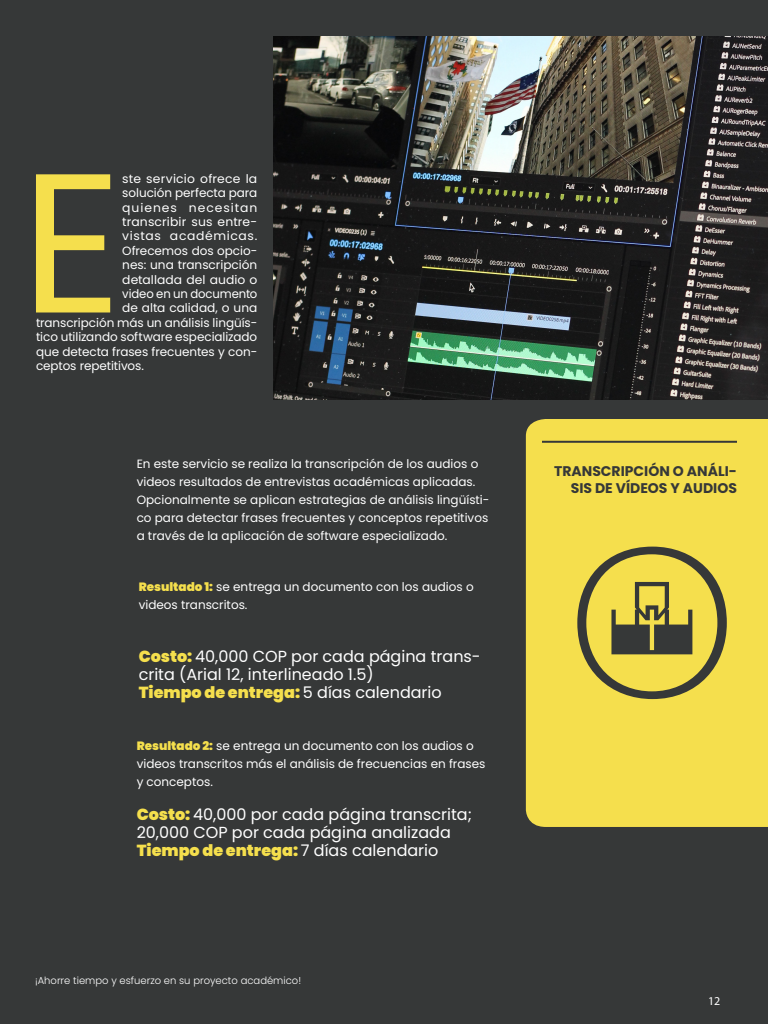
<style>
.page{position:relative;width:768px;height:1024px;background:#363838}
.page>*{position:absolute;margin:0;border:0;box-sizing:border-box;transform-origin:0 0}
.Texto_independiente{font:197.9px "Poppins";color:#f5df4d}
.Cabecera_-_Centrar{font:16px/18px "Poppins";color:#fff}
.Cabecera_-_Centrar-2{font:900 16px "Poppins";color:#f5df4d}
.Encabezado_del_cuadr{font:700 14px/16.8px "Poppins";color:#363838;text-align:right}
.Cabecera_-_Centrar-3{font:12px/18px "Poppins";color:#fff}
.Texto_independiente-2{font:12px "Poppins";color:#fff}
.Texto_independiente-3{font:12px "Poppins";letter-spacing:.05em;color:#fff}
.Texto_independiente-4{font:12px "Poppins";letter-spacing:.075em;color:#fff}
.t1{font:12px "Myriad Pro";color:#fff}
.Cabecera_-_Centrar-4{font:300 10px "Poppins";color:#fff}
.s1{font-weight:900;color:#f5df4d}
.s2{font-weight:400;color:#fff}
</style>
<div class="page">
<img style="left:273px;top:36px;width:495px;height:364px">
<div style="left:526px;top:419px;width:242px;height:408px;background:#f5df4d"></div>
<hr style="left:542px;top:441px;width:195px;height:2px;background:#363838">
<svg style="left:577px;top:547px;width:150px;height:152px"></svg>
<p class="Texto_independiente" style="left:21px;top:128px;width:103px">E</p>
<p class="Texto_independiente-2" style="left:122px;top:172px;width:137px">ste servicio ofrece la</p>
<p class="Texto_independiente-2" style="left:122px;top:186px;width:137px">solución perfecta para</p>
<p class="Texto_independiente-4" style="left:122px;top:201px;width:137px">quienes necesitan</p>
<p class="Texto_independiente-2" style="left:122px;top:215px;width:137px">transcribir sus entre-</p>
<p class="Texto_independiente-3" style="left:122px;top:229px;width:137px">vistas académicas.</p>
<p class="Texto_independiente-2" style="left:122px;top:244px;width:137px">Ofrecemos dos opcio-</p>
<p class="Texto_independiente-2" style="left:122px;top:258px;width:137px">nes: una transcripción</p>
<p class="Texto_independiente-2" style="left:122px;top:273px;width:137px">detallada del audio o</p>
<p class="Texto_independiente-2" style="left:122px;top:287px;width:137px">video en un documento</p>
<p class="Texto_independiente-2" style="left:122px;top:301px;width:137px">de alta calidad, o una</p>
<p class="Texto_independiente-2" style="left:36px;top:316px;width:223px">transcripción más un análisis lingüís-</p>
<p class="Texto_independiente-2" style="left:36px;top:330px;width:223px">tico utilizando software especializado</p>
<p class="Texto_independiente-2" style="left:36px;top:345px;width:223px">que detecta frases frecuentes y con-</p>
<p class="Texto_independiente-2" style="left:36px;top:359px;width:110px">ceptos repetitivos.</p>
<p class="Cabecera_-_Centrar-3" style="left:137px;top:454px;width:354px">En este servicio se realiza la transcripción de los audios o videos resultados de entrevistas académicas aplicadas.<br>Opcionalmente se aplican estrategias de análisis lingüísti&shy;co para detectar frases frecuentes y conceptos repetitivos a través de la aplicación de software especializado.</p>
<p class="Cabecera_-_Centrar-3" style="left:139px;top:578px;width:337px"><span class="s1">Resultado 1:</span> se entrega un documento con los audios o videos transcritos.</p>
<p class="Cabecera_-_Centrar" style="left:139px;top:647px;width:344px"><span class="s1">Costo:</span> 40,000 COP por cada página trans&shy;crita (Arial 12, interlineado 1.5)</p>
<p class="Cabecera_-_Centrar-2" style="left:139px;top:683px;width:305px">Tiempo de entrega: <span class="s2">5 días calendario</span></p>
<p class="Cabecera_-_Centrar-3" style="left:137px;top:736px;width:350px"><span class="s1">Resultado 2:</span> se entrega un documento con los audios o videos transcritos más el análisis de frecuencias en frases y conceptos.</p>
<p class="Cabecera_-_Centrar" style="left:137px;top:806px;width:337px"><span class="s1">Costo:</span> 40,000 por cada página transcrita;<br>20,000 COP por cada página analizada</p>
<p class="Cabecera_-_Centrar-2" style="left:137px;top:842px;width:303px">Tiempo de entrega: <span class="s2">7 días calendario</span></p>
<p class="Cabecera_-_Centrar-4" style="left:35px;top:975px;width:268px">¡Ahorre tiempo y esfuerzo en su proyecto académico!</p>
<p class="Encabezado_del_cuadr" style="left:554px;top:463px;width:184px">TRANSCRIPCIÓN O ANÁLI-<br>SIS DE VÍDEOS Y AUDIOS</p>
<p class="t1" style="left:708px;top:993px;width:14px">12</p>
</div>
